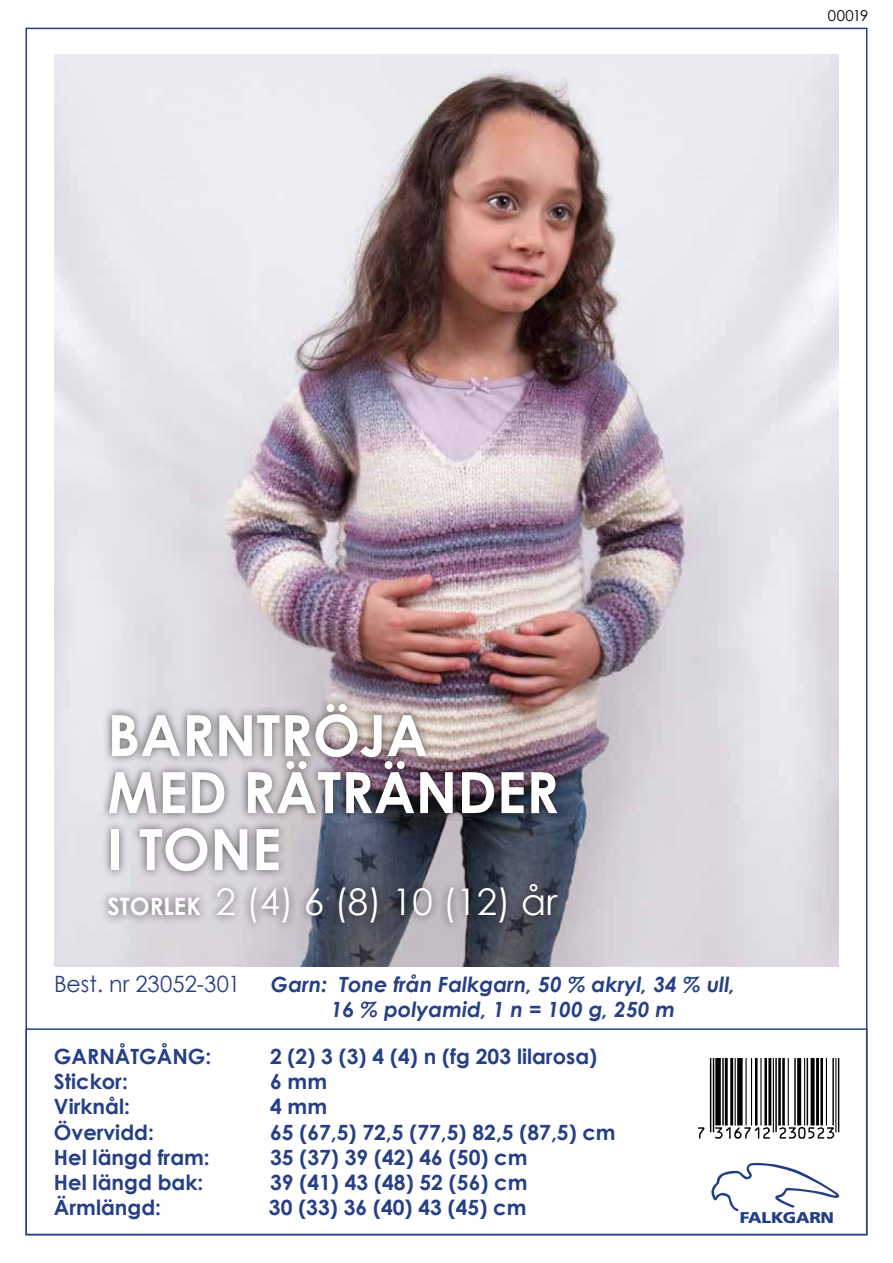
<style>
.page{position:relative;width:893px;height:1263px;background:#fff}
.page>*{position:absolute;margin:0;border:0;box-sizing:border-box;transform-origin:0 0}
.t1{font:700 57px/57px "Century Gothic";color:#fff}
.t2{font:36.75px "Century Gothic";color:#fff}
.t3{font:22.5px "Century Gothic";color:#263f87}
.t4{font:700 21px "Century Gothic";color:#263f87}
.t5{font:italic 700 21px/25.2px "Century Gothic";color:#263f87;text-align:center}
.t6{font:900 15.6px "Frutiger";letter-spacing:-.02em;color:#203f85;scale:1.11 1}
.t7{font:15px "Century Gothic";letter-spacing:-.01em;color:#000}
.s1{font-weight:700;font-size:24px}
</style>
<div class="page">
<div style="left:26px;top:1028px;width:841px;height:207px;border:2px solid #263f87"></div>
<svg style="left:711px;top:1163px;width:128px;height:48px"></svg>
<img style="left:54px;top:54px;width:785px;height:912px">
<div style="left:100px;top:695px;width:466px;height:236px;background:#000;opacity:.6"></div>
<img style="left:698px;top:1058px;width:142px;height:80px">
<p class="t7" style="left:828px;top:6px;width:42px">00019</p>
<h1 class="t1" style="left:107px;top:706px;width:453px">BARNTRÖJA<br>MED RÄTRÄNDER<br>I TONE</h1>
<h2 class="t2" style="left:107px;top:879px;width:451px"><span class="s1">STORLEK</span> 2 (4) 6 (8) 10 (12) år</h2>
<p class="t3" style="left:54px;top:970px;width:188px">Best. nr 23052-301</p>
<p class="t5" style="left:271px;top:971px;width:466px">Garn: Tone från Falkgarn, 50 % akryl, 34 % ull,<br>16 % polyamid, 1 n = 100 g, 250 m</p>
<p class="t4" style="left:54px;top:1043px;width:159px">GARNÅTGÅNG:</p>
<p class="t4" style="left:270px;top:1043px;width:329px">2 (2) 3 (3) 4 (4) n (fg 203 lilarosa)</p>
<p class="t4" style="left:54px;top:1068px;width:75px">Stickor:</p>
<p class="t4" style="left:270px;top:1068px;width:59px">6 mm</p>
<p class="t4" style="left:54px;top:1093px;width:78px">Virknål:</p>
<p class="t4" style="left:270px;top:1093px;width:59px">4 mm</p>
<p class="t4" style="left:54px;top:1119px;width:101px">Övervidd:</p>
<p class="t4" style="left:270px;top:1119px;width:347px">65 (67,5) 72,5 (77,5) 82,5 (87,5) cm</p>
<p class="t4" style="left:54px;top:1144px;width:157px">Hel längd fram:</p>
<p class="t4" style="left:270px;top:1144px;width:259px">35 (37) 39 (42) 46 (50) cm</p>
<p class="t4" style="left:54px;top:1169px;width:151px">Hel längd bak:</p>
<p class="t4" style="left:270px;top:1169px;width:259px">39 (41) 43 (48) 52 (56) cm</p>
<p class="t4" style="left:54px;top:1194px;width:109px">Ärmlängd:</p>
<p class="t4" style="left:269px;top:1194px;width:259px">30 (33) 36 (40) 43 (45) cm</p>
<p class="t6" style="left:740px;top:1208px;width:86px">FALKGARN</p>
</div>
